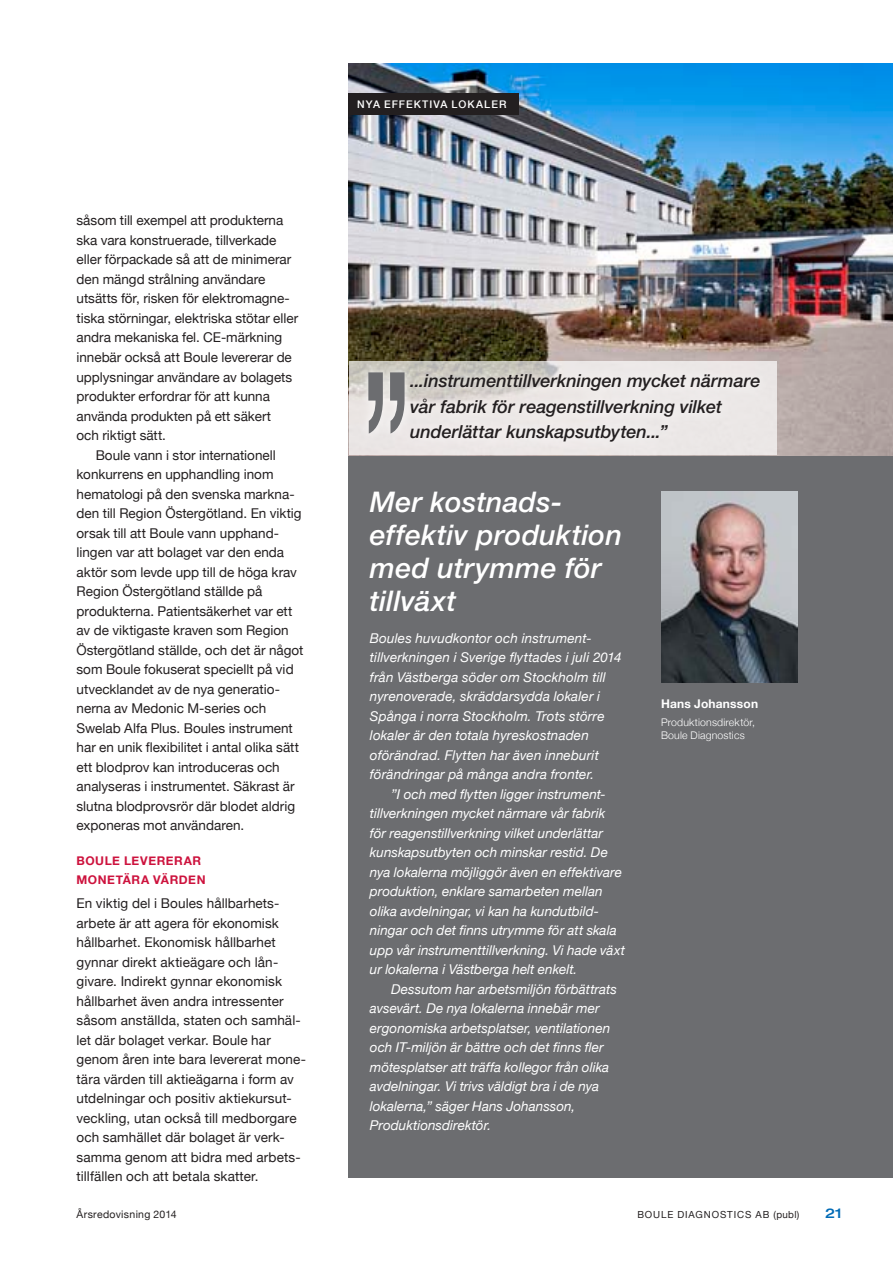
<style>
.page{position:relative;width:893px;height:1263px;background:#fff}
.page>*{position:absolute;margin:0;border:0;box-sizing:border-box;transform-origin:0 0}
._02_Mellanrubrik_2{font:500 208.65px "Helvetica Neue LT Std";color:#6c6d70;scale:.5 1}
._09_Sidrubrik{font:italic 500 28.5px/33px "Helvetica Neue LT Std";letter-spacing:.005em;color:#fff}
._02_Mellanrubrik_2-2{font:italic 500 18px/25.5px "Helvetica Neue LT Std";letter-spacing:-.005em;color:#231f20}
._01_bröd1_med_indrag{font:13.5px/19.5px "Helvetica Neue";color:#231f20}
._01_bröd1_utan_indra{font:italic 13.5px/19.5px "Helvetica Neue";letter-spacing:.005em;color:#fff}
._01_bröd1_utan_indra-2{font:13.5px/19.5px "Helvetica Neue";letter-spacing:.01em;color:#231f20}
.t1{font:500 expanded 13.5px "Helvetica Neue";color:#006bb6}
._02_Mellanrubrik_1_R{font:700 12px/19.5px "Helvetica Neue";letter-spacing:.045em;color:#cd123d}
._02_Mellanrubrik_2-3{font:700 12px "Helvetica Neue";letter-spacing:.015em;color:#fff}
._04_Bildtext{font:300 10.5px/13.5px "Helvetica Neue";letter-spacing:.015em;color:#fff}
._08_Överrubrik{font:500 10.5px "Helvetica Neue";letter-spacing:.1em;color:#fff}
.t2{font:10.5px "Helvetica Neue";letter-spacing:.03em;color:#231f20}
.t3{font:9.75px "Helvetica Neue";letter-spacing:.09em;color:#231f20}
</style>
<div class="page">
<div style="left:349px;top:213px;width:544px;height:965px;background:#6c6d70"></div>
<img style="left:349px;top:64px;width:544px;height:391px">
<div style="left:349px;top:94px;width:170px;height:21px;background:#231f20"></div>
<img style="left:661px;top:491px;width:136px;height:191px">
<svg style="left:349px;top:361px;width:427px;height:94px;background:#e7e3e1"></svg>
<svg style="left:357px;top:361px;width:414px;height:91px;background:#e8e4e2"></svg>
<p class="_01_bröd1_med_indrag" style="left:77px;top:211px;width:223px">såsom till exempel att produkterna ska vara konstruerade, tillverkade eller förpackade så att de minimerar den mängd strålning användare utsätts för, risken för elektromagne&shy;tiska störningar, elektriska stötar eller andra mekaniska fel. CE-märkning innebär också att Boule levererar de upplysningar användare av bolagets produkter erfordrar för att kunna använda produkten på ett säkert<br>och riktigt sätt.</p>
<p class="_01_bröd1_med_indrag" style="left:77px;top:445px;width:228px;text-indent:19px">Boule vann i stor internationell konkurrens en upphandling inom hematologi på den svenska markna&shy;den till Region Östergötland. En viktig orsak till att Boule vann upphand&shy;lingen var att bolaget var den enda aktör som levde upp till de höga krav Region Östergötland ställde på produkterna. Patientsäkerhet var ett av de viktigaste kraven som Region Östergötland ställde, och det är något som Boule fokuserat speciellt på vid utvecklandet av de nya generatio&shy;nerna av Medonic M-series och Swelab Alfa Plus. Boules instrument har en unik flexibilitet i antal olika sätt ett blodprov kan introduceras och analyseras i instrumentet. Säkrast är slutna blodprovsrör där blodet aldrig exponeras mot användaren.</p>
<p class="_02_Mellanrubrik_1_R" style="left:77px;top:850px;width:131px">BOULE LEVERERAR<br>MONETÄRA VÄRDEN</p>
<p class="_01_bröd1_utan_indra-2" style="left:77px;top:893px;width:231px">En viktig del i Boules hållbarhets&shy;arbete är att agera för ekonomisk hållbarhet. Ekonomisk hållbarhet gynnar direkt aktieägare och lån&shy;givare. Indirekt gynnar ekonomisk hållbarhet även andra intressenter såsom anställda, staten och samhäl&shy;let där bolaget verkar. Boule har genom åren inte bara levererat mone&shy;tära värden till aktieägarna i form av utdelningar och positiv aktiekursut&shy;veckling, utan också till medborgare och samhället där bolaget är verk&shy;samma genom att bidra med arbets&shy;tillfällen och att betala skatter.</p>
<p class="_08_Överrubrik" style="left:357px;top:98px;width:151px">NYA EFFEKTIVA LOKALER</p>
<p class="_02_Mellanrubrik_2" style="left:361px;top:202px;width:103px">,,</p>
<p class="_02_Mellanrubrik_2-2" style="left:410px;top:368px;width:352px">...instrumenttillverkningen mycket närmare vår fabrik för reagenstillverkning vilket underlättar kunskapsutbyten...”</p>
<p class="_09_Sidrubrik" style="left:370px;top:485px;width:254px">Mer kostnads&shy;effektiv produktion med utrymme för tillväxt</p>
<p class="_01_bröd1_utan_indra" style="left:370px;top:628px;width:253px">Boules huvudkontor och instrument&shy;tillverkningen i Sverige flyttades i juli 2014 från Västberga söder om Stockholm till nyrenoverade, skräddarsydda lokaler i Spånga i norra Stockholm. Trots större lokaler är den totala hyreskostnaden oförändrad. Flytten har även inneburit förändringar på många andra fronter.</p>
<p class="_01_bröd1_utan_indra" style="left:370px;top:784px;width:257px;text-indent:21px">”I och med flytten ligger instrument&shy;tillverkningen mycket närmare vår fabrik<br>för reagenstillverkning vilket underlättar kunskapsutbyten och minskar restid. De nya lokalerna möjliggör även en effektivare produktion, enklare samarbeten mellan olika avdelningar, vi kan ha kundutbild&shy;ningar och det finns utrymme för att skala upp vår instrumenttillverkning. Vi hade växt ur lokalerna i Västberga helt enkelt.</p>
<p class="_01_bröd1_utan_indra" style="left:370px;top:979px;width:248px;text-indent:21px">Dessutom har arbetsmiljön förbättrats avsevärt. De nya lokalerna innebär mer ergonomiska arbetsplatser, ventilationen och IT-miljön är bättre och det finns fler mötesplatser att träffa kollegor från olika avdelningar. Vi trivs väldigt bra i de nya lokalerna,” säger Hans Johansson, Produktionsdirektör.</p>
<p class="_02_Mellanrubrik_2-3" style="left:661px;top:696px;width:99px">Hans Johansson</p>
<p class="_04_Bildtext" style="left:661px;top:715px;width:95px">Produktionsdirektör,<br>Boule Diagnostics</p>
<p class="t2" style="left:77px;top:1208px;width:102px">Årsredovisning 2014</p>
<p class="t3" style="left:637px;top:1208px;width:164px">BOULE DIAGNOSTICS AB (publ)</p>
<p class="t1" style="left:825px;top:1205px;width:18px">21</p>
</div>
